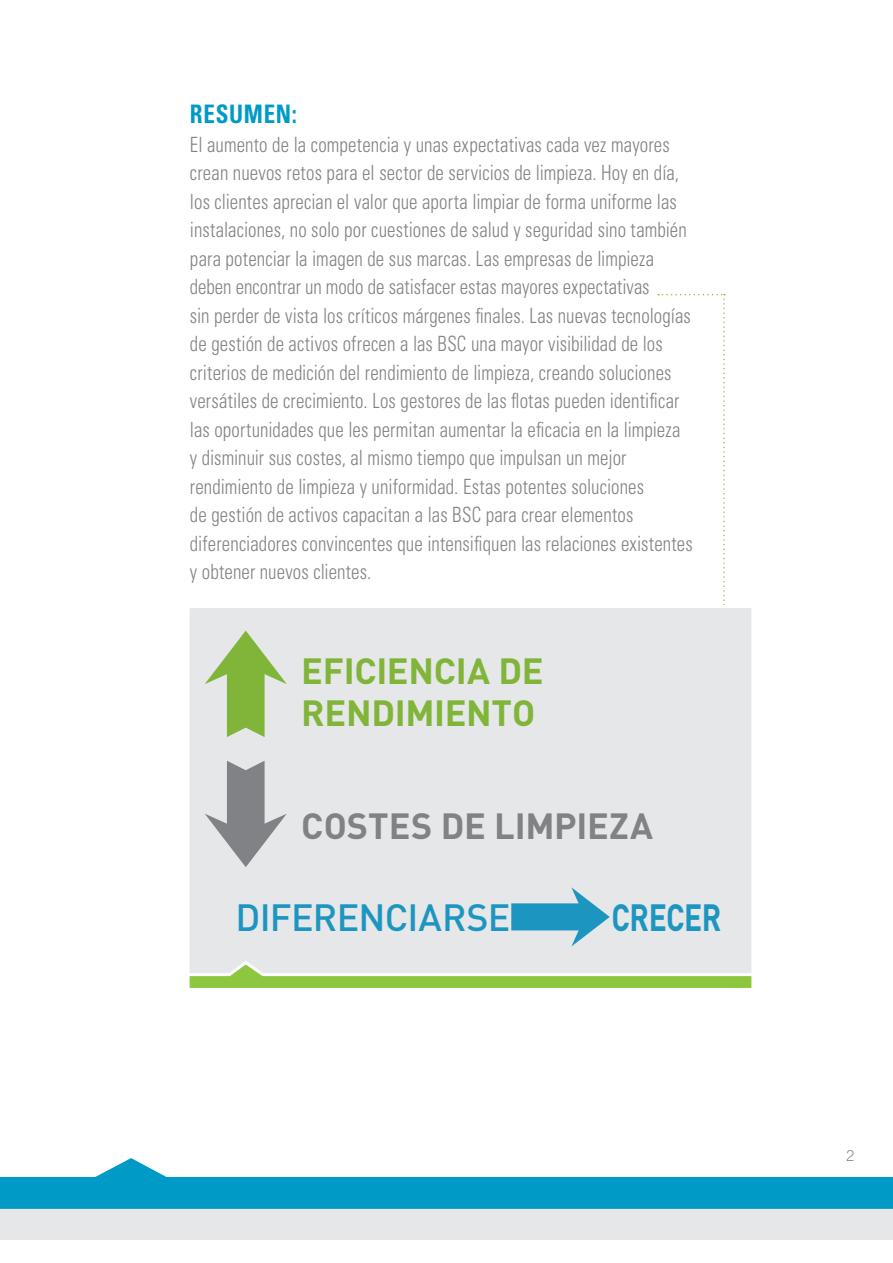
<style>
.page{position:relative;width:893px;height:1263px;background:#fff}
.page>*{position:absolute;margin:0;border:0;box-sizing:border-box;transform-origin:0 0}
.t1{font:500 37.5px "DIN";letter-spacing:-.02em;color:#1d95c1}
.t2{font:700 37.5px "DINOT";letter-spacing:-.015em;color:#1d95c1;scale:.8 1}
.t3{font:700 36px/42px "DIN";letter-spacing:-.01em;color:#80b539}
.t4{font:700 36px "DIN";letter-spacing:-.005em;color:#808285}
.t5{font:700 condensed 25.5px "Univers LT Std";letter-spacing:.03em;color:#009ac7;scale:.9 1}
.t6{font:300 condensed 21px/28.5px "Univers LT Std";letter-spacing:.005em;color:#808285;scale:.9 1}
.t7{font:300 15px "Trade Gothic";color:#808285}
</style>
<div class="page">
<svg style="left:658px;top:294px;width:67px;height:307px"></svg>
<div style="left:0;top:1185px;width:893px;height:54px;background:#e6e7e8"></div>
<svg style="left:0;top:1158px;width:893px;height:51px;fill:#009ac7"></svg>
<div style="left:188px;top:806px;width:565px;height:183px;background:#8dc63f"></div>
<div style="left:187px;top:804px;width:567px;height:187px;border:3px solid #fff"></div>
<div style="left:187px;top:604px;width:567px;height:373px;background:#e6e7e8"></div>
<svg style="left:511px;top:887px;width:99px;height:59px;background:#8ac1d6"></svg>
<svg style="left:205px;top:631px;width:82px;height:106px;background:#b9d19b"></svg>
<svg style="left:205px;top:761px;width:82px;height:106px;background:#b9babc"></svg>
<p class="t5" style="left:190px;top:99px;width:120px">RESUMEN:</p>
<p class="t6" style="left:190px;top:130px;width:560px">El aumento de la competencia y unas expectativas cada vez mayores crean nuevos retos para el sector de servicios de limpieza. Hoy en día, los clientes aprecian el valor que aporta limpiar de forma uniforme las instalaciones, no solo por cuestiones de salud y seguridad sino también para potenciar la imagen de sus marcas. Las empresas de limpieza deben encontrar un modo de satisfacer estas mayores expectativas<br>sin perder de vista los críticos márgenes finales. Las nuevas tecnologías de gestión de activos ofrecen a las BSC una mayor visibilidad de los criterios de medición del rendimiento de limpieza, creando soluciones versátiles de crecimiento. Los gestores de las flotas pueden identificar las oportunidades que les permitan aumentar la eficacia en la limpieza y disminuir sus costes, al mismo tiempo que impulsan un mejor rendimiento de limpieza y uniformidad. Estas potentes soluciones<br>de gestión de activos capacitan a las BSC para crear elementos diferenciadores convincentes que intensifiquen las relaciones existentes y obtener nuevos clientes.</p>
<h2 class="t3" style="left:301px;top:649px;width:244px">EFICIENCIA DE<br>RENDIMIENTO</h2>
<h2 class="t4" style="left:301px;top:802px;width:353px">COSTES DE LIMPIEZA</h2>
<h1 class="t1" style="left:235px;top:893px;width:276px">DIFERENCIARSE</h1>
<h1 class="t2" style="left:611px;top:892px;width:139px">CRECER</h1>
<p class="t7" style="left:846px;top:1146px;width:10px">2</p>
</div>
